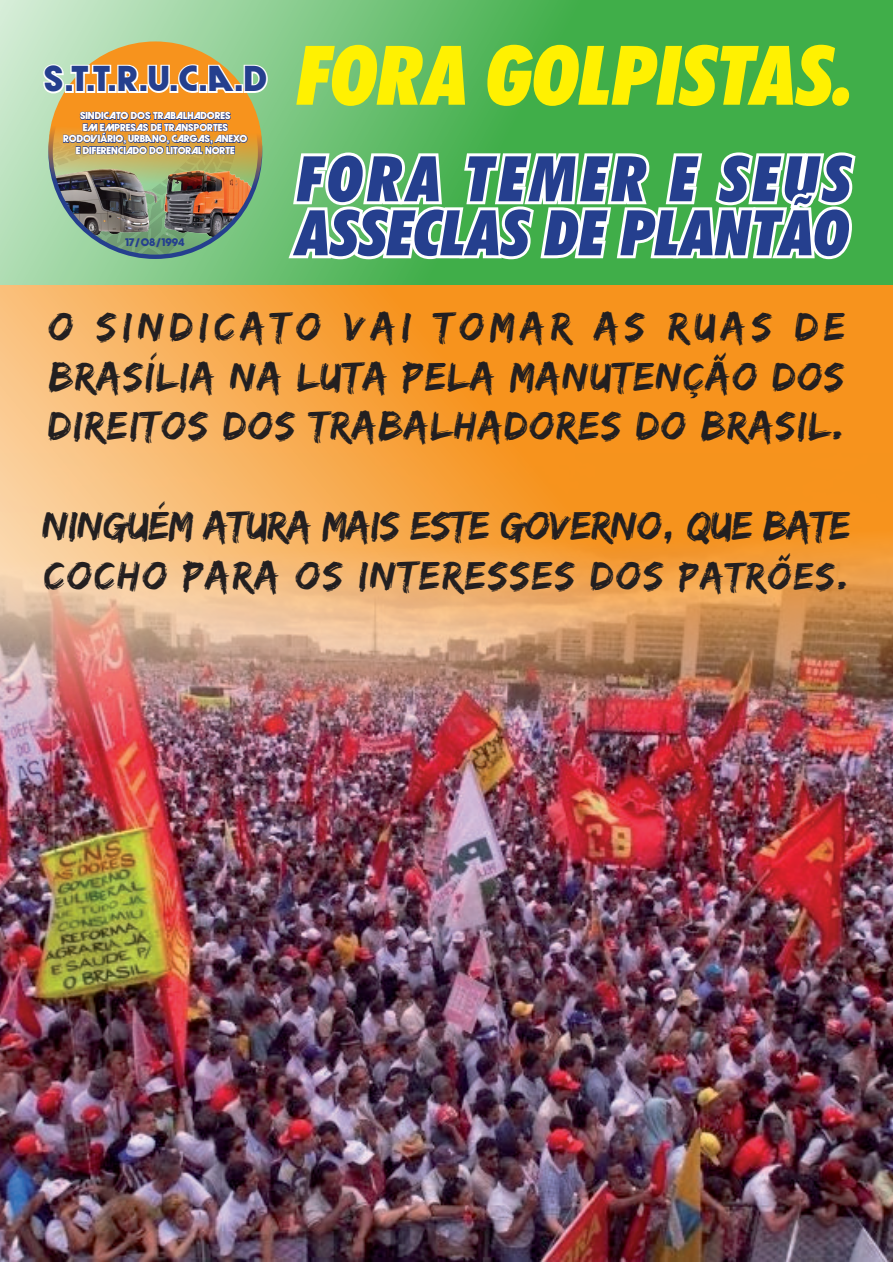
<style>
.page{position:relative;width:893px;height:1263px;background:#fff}
.page>*{position:absolute;margin:0;border:0;box-sizing:border-box;transform-origin:0 0}
.t1{font:italic 900 condensed 82.5px "Futura BT";color:#fff101}
.t2{font:italic 900 condensed 63px/54px "Futura BT";letter-spacing:.025em;color:#253f8e}
.t3{font:41.55px/49.9px "Edo SZ";letter-spacing:.04em;color:#231f20;text-align:justify}
.t4{font:41.55px/49.9px "Edo SZ";letter-spacing:-.01em;color:#231f20}
.t5{font:700 34.05px "Rede Globo";color:#253f8e}
.t6{font:700 10.35px "Rede Globo";color:#253f8e}
.t7{font:700 9.6px/11.4px "Rede Globo";color:#fff;text-align:center}
.s1{font-size:39.75px}
</style>
<div class="page">
<svg style="left:0;top:285px;width:893px;height:168px;background:#f7a039"></svg>
<svg style="left:0;top:0;width:893px;height:285px;background:#69bf70"></svg>
<svg style="left:62px;top:239px;width:196px;height:20px"></svg>
<img style="left:52px;top:96px;width:190px;height:159px">
<img style="left:52px;top:182px;width:206px;height:57px">
<img style="left:48px;top:41px;width:214px;height:214px;border-radius:50%">
<svg style="left:41px;top:62px;width:160px;height:34px"></svg>
<div style="left:199px;top:84px;width:9px;height:9px;border:3px solid #fff"></div>
<svg style="left:207px;top:63px;width:62px;height:31px"></svg>
<svg style="left:63px;top:111px;width:185px;height:44px;background:#9c7652"></svg>
<svg style="left:284px;top:105px;width:575px;height:165px"></svg>
<img style="left:0;top:453px;width:893px;height:808px">
<h3 class="t5" style="left:44px;top:56px;width:225px">S.T.T.R.U.C.A.D</h3>
<p class="t7" style="left:63px;top:110px;width:186px">SINDICATO DOS TRABALHADORES<br>EM EMPRESAS DE TRANSPORTES<br>RODOVIÁRIO, URBANO, CARGAS, ANEXO<br>E DIFERENCIADO DO LITORAL NORTE</p>
<p class="t6" style="left:125px;top:236px;width:61px">17/08/1994</p>
<h1 class="t1" style="left:298px;top:25px;width:558px">FORA GOLPISTAS.</h1>
<h2 class="t2" style="left:298px;top:151px;width:555px">FORA TEMER E SEUS<br>ASSECLAS DE PLANTÃO</h2>
<h3 class="t3" style="left:48px;top:300px;width:798px">O SINDICATO VAI TOMAR AS RUAS DE BRASÍLIA NA LUTA PELA MANUTENÇÃO DOS DIREITOS DOS TRABALHADORES DO BRASIL.</h3>
<h3 class="t4" style="left:43px;top:500px;width:809px">NINGUÉM ATURA MAIS ESTE GOVERNO, QUE BATE<br>COCHO PARA OS INTERESSES DOS <span class="s1">PATRÕES.</span></h3>
</div>
